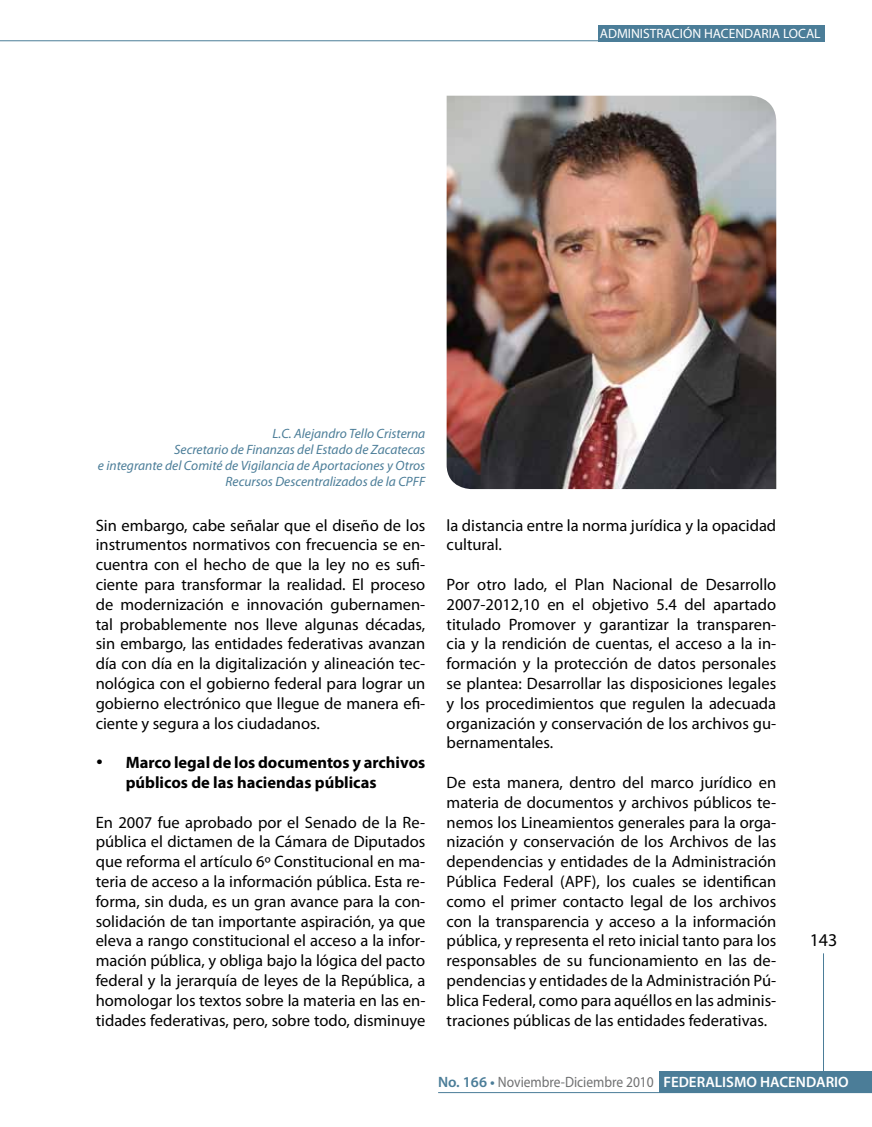
<style>
.page{position:relative;width:872px;height:1127px;background:#fff}
.page>*{position:absolute;margin:0;border:0;box-sizing:border-box;transform-origin:0 0}
.t1{font:18px "Myriad Pro";color:#000}
.t2{font:16.5px/19.8px "Myriad Pro";color:#000;text-align:justify}
.t3{font:700 16.5px/19.8px "Myriad Pro";color:#000}
.t4{font:15px "Myriad Pro";color:#707172;scale:.9 1}
.t5{font:italic 13.5px/16.2px "Myriad Pro";color:#4b7d98;text-align:right}
.t6{font:13.5px "Myriad Pro";color:#fff}
.s1{font-weight:600;color:#4b7d98}
.s2{font-weight:600;color:#fff}
</style>
<div class="page">
<img style="left:446px;top:96px;width:330px;height:393px">
<div style="left:659px;top:1071px;width:213px;height:22px;background:#4b7d98"></div>
<hr style="left:438px;top:1092px;width:434px;height:1px;background:#4b7d98">
<hr style="left:823px;top:953px;width:1px;height:118px;background:#4b7d98">
<hr style="left:0;top:40px;width:824px;height:1px;background:#4b7d98">
<div style="left:598px;top:25px;width:226px;height:16px;background:#4b7d98"></div>
<p class="t6" style="left:600px;top:25px;width:222px">ADMINISTRACIÓN HACENDARIA LOCAL</p>
<p class="t5" style="left:98px;top:425px;width:329px">L.C. Alejandro Tello Cristerna<br>Secretario de Finanzas del Estado de Zacatecas<br>e integrante del Comité de Vigilancia de Aportaciones y Otros Recursos Descentralizados de la CPFF</p>
<p class="t2" style="left:96px;top:515px;width:331px">Sin embargo, cabe señalar que el diseño de los instrumentos normativos con frecuencia se en&shy;cuentra con el hecho de que la ley no es sufi&shy;ciente para transformar la realidad. El proceso de modernización e innovación gubernamen&shy;tal probablemente nos lleve algunas décadas, sin embargo, las entidades federativas avanzan día con día en la digitalización y alineación tec&shy;nológica con el gobierno federal para lograr un gobierno electrónico que llegue de manera efi&shy;ciente y segura a los ciudadanos.</p>
<p class="t3" style="left:126px;top:752px;width:301px;text-indent:-30px">• Marco legal de los documentos y archivos públicos de las haciendas públicas</p>
<p class="t2" style="left:96px;top:812px;width:331px">En 2007 fue aprobado por el Senado de la Re&shy;pública el dictamen de la Cámara de Diputados que reforma el artículo 6º Constitucional en ma&shy;teria de acceso a la información pública. Esta re&shy;forma, sin duda, es un gran avance para la con&shy;solidación de tan importante aspiración, ya que eleva a rango constitucional el acceso a la infor&shy;mación pública, y obliga bajo la lógica del pacto federal y la jerarquía de leyes de la República, a homologar los textos sobre la materia en las en&shy;tidades federativas, pero, sobre todo, disminuye</p>
<p class="t2" style="left:446px;top:515px;width:331px">la distancia entre la norma jurídica y la opacidad cultural.</p>
<p class="t2" style="left:446px;top:574px;width:331px">Por otro lado, el Plan Nacional de Desarrollo 2007-2012,10 en el objetivo 5.4 del apartado titulado Promover y garantizar la transparen&shy;cia y la rendición de cuentas, el acceso a la in&shy;formación y la protección de datos personales se plantea: Desarrollar las disposiciones legales y los procedimientos que regulen la adecuada organización y conservación de los archivos gu&shy;bernamentales.</p>
<p class="t2" style="left:446px;top:772px;width:331px">De esta manera, dentro del marco jurídico en materia de documentos y archivos públicos te&shy;nemos los Lineamientos generales para la orga&shy;nización y conservación de los Archivos de las dependencias y entidades de la Administración Pública Federal (APF), los cuales se identifican como el primer contacto legal de los archivos con la transparencia y acceso a la información pública, y representa el reto inicial tanto para los responsables de su funcionamiento en las de&shy;pendencias y entidades de la Administración Pú&shy;blica Federal, como para aquéllos en las adminis&shy;traciones públicas de las entidades federativas.</p>
<p class="t1" style="left:809px;top:929px;width:29px">143</p>
<p class="t4" style="left:438px;top:1073px;width:458px"><span class="s1">No. 166 •</span> Noviembre-Diciembre 2010 <span class="s2">FEDERALISMO HACENDARIO</span></p>
</div>
